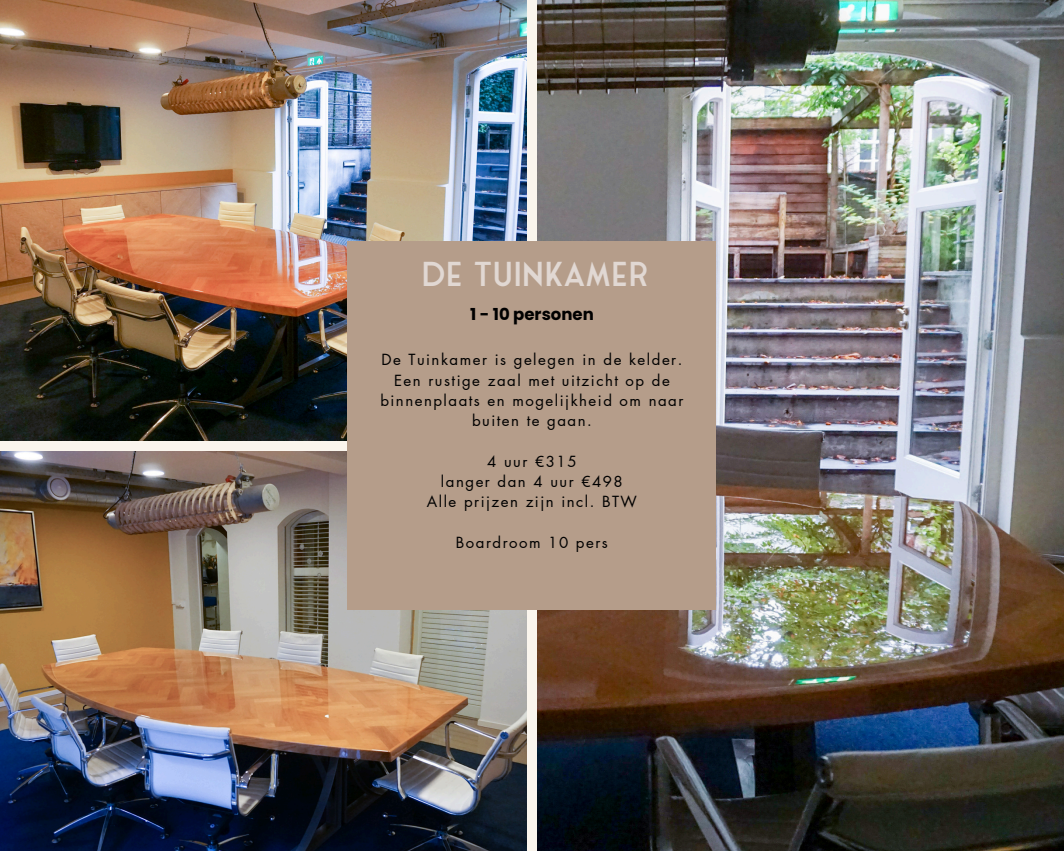
<style>
.page{position:relative;width:1064px;height:851px;background:#fff}
.page>*{position:absolute;margin:0;border:0;box-sizing:border-box;transform-origin:0 0}
.t1{font:33px "Fonseca";color:#e1d8d3}
.t2{font:700 16.5px "Poppins";color:#000}
.t3{font:15px/20.2px "Futura LT Pro";letter-spacing:.1em;color:#000;text-align:center}
</style>
<div class="page">
<img style="left:0;top:0;width:526px;height:440px">
<img style="left:0;top:452px;width:526px;height:398px">
<img style="left:537px;top:0;width:526px;height:850px">
<div style="left:348px;top:241px;width:367px;height:368px;background:#b59d8a"></div>
<p class="t1" style="left:421px;top:261px;width:228px">DE TUINKAMER</p>
<p class="t2" style="left:470px;top:303px;width:125px">1 - 10 personen</p>
<p class="t3" style="left:380px;top:350px;width:304px">De Tuinkamer is gelegen in de kelder.<br>Een rustige zaal met uitzicht op de binnenplaats en mogelijkheid om naar buiten te gaan.</p>
<h1 class="t3" style="left:487px;top:451px;width:91px">4 uur €315</h1>
<h2 class="t3" style="left:441px;top:472px;width:183px">langer dan 4 uur €498</h2>
<p class="t3" style="left:426px;top:492px;width:212px">Alle prijzen zijn incl. BTW</p>
<p class="t3" style="left:456px;top:532px;width:153px">Boardroom 10 pers</p>
</div>
